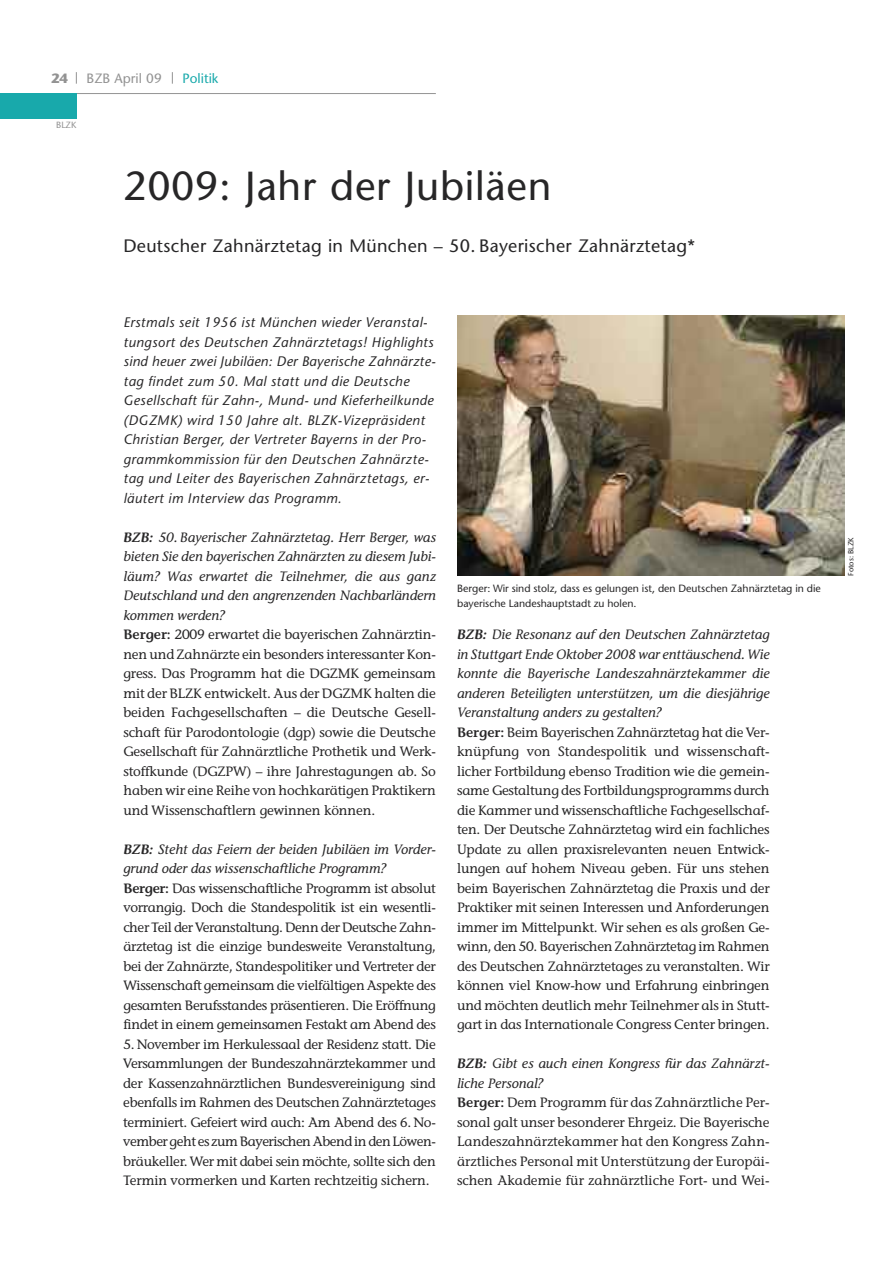
<style>
.page{position:relative;width:893px;height:1263px;background:#fff}
.page>*{position:absolute;margin:0;border:0;box-sizing:border-box;transform-origin:0 0}
.t1{font:40.5px "Stone Sans";letter-spacing:.015em;color:#272627}
.t2{font:18px "Stone Sans";letter-spacing:.015em;color:#272627}
.t3{font:italic 13.8px/19.5px "Stone Sans";letter-spacing:.03em;color:#272627}
.t4{font:13.5px/19.5px "Stone Informal";letter-spacing:-.015em;color:#272627}
.t5{font:13.5px "Stone Sans";color:#939393}
.t6{font:13.5px "Stone Sans";color:#18a9ab}
.t7{font:700 13.5px "Stone Sans";color:#939393}
.t8{font:10.5px/15px "Stone Sans";color:#272627}
.t9{font:9px "Stone Sans";color:#939393}
.t10{font:7.5px "Stone Sans";color:#272627}
.s1{font-weight:600;font-style:italic}
.s2{font-style:italic}
.s3{font-weight:600}
</style>
<div class="page">
<img style="left:457px;top:315px;width:387px;height:261px">
<svg style="left:172px;top:72px;width:1px;height:12px"></svg>
<svg style="left:76px;top:72px;width:1px;height:12px"></svg>
<hr style="left:0;top:93px;width:436px;height:1px;background:#939393">
<div style="left:0;top:93px;width:77px;height:26px;background:#18a9ab"></div>
<p class="t7" style="left:51px;top:73px;width:19px">24</p>
<p class="t5" style="left:87px;top:73px;width:77px">BZB April 09</p>
<p class="t6" style="left:183px;top:73px;width:37px">Politik</p>
<p class="t9" style="left:56px;top:122px;width:22px">BLZK</p>
<h1 class="t1" style="left:123px;top:170px;width:430px">2009: Jahr der Jubiläen</h1>
<h2 class="t2" style="left:123px;top:239px;width:573px">Deutscher Zahnärztetag in München – 50. Bayerischer Zahnärztetag*</h2>
<p class="t3" style="left:123px;top:314px;width:314px">Erstmals seit 1956 ist München wieder Veranstal&shy;tungsort des Deutschen Zahnärztetags! Highlights sind heuer zwei Jubiläen: Der Bayerische Zahnärzte&shy;tag findet zum 50. Mal statt und die Deutsche Gesellschaft für Zahn-, Mund- und Kieferheilkunde (DGZMK) wird 150 Jahre alt. BLZK-Vizepräsident Christian Berger, der Vertreter Bayerns in der Pro&shy;grammkommission für den Deutschen Zahnärzte&shy;tag und Leiter des Bayerischen Zahnärztetags, er&shy;läutert im Interview das Programm.</p>
<p class="t4" style="left:123px;top:527px;width:314px"><span class="s1">BZB:</span> <span class="s2">50. Bayerischer Zahnärztetag. Herr Berger, was bieten Sie den bayerischen Zahnärzten zu diesem Jubi&shy;läum? Was erwartet die Teilnehmer, die aus ganz Deutschland und den angrenzenden Nachbarländern kommen werden?<br></span><span class="s3">Berger:</span> 2009 erwartet die bayerischen Zahnärztin&shy;nen und Zahnärzte ein besonders interessanter Kon&shy;gress. Das Programm hat die DGZMK gemeinsam mit der BLZK entwickelt. Aus der DGZMK halten die beiden Fachgesellschaften – die Deutsche Gesell&shy;schaft für Parodontologie (dgp) sowie die Deutsche Gesellschaft für Zahnärztliche Prothetik und Werk&shy;stoffkunde (DGZPW) – ihre Jahrestagungen ab. So haben wir eine Reihe von hochkarätigen Praktikern und Wissenschaftlern gewinnen können.</p>
<p class="t4" style="left:123px;top:839px;width:314px"><span class="s1">BZB:</span> <span class="s2">Steht das Feiern der beiden Jubiläen im Vorder&shy;grund oder das wissenschaftliche Programm?<br></span><span class="s3">Berger:</span> Das wissenschaftliche Programm ist absolut vorrangig. Doch die Standespolitik ist ein wesentli&shy;cher Teil der Veranstaltung. Denn der Deutsche Zahn&shy;ärztetag ist die einzige bundesweite Veranstaltung, bei der Zahnärzte, Standespolitiker und Vertreter der Wissenschaft gemeinsam die vielfältigen Aspekte des gesamten Berufsstandes präsentieren. Die Eröffnung findet in einem gemeinsamen Festakt am Abend des</p>
<p class="t4" style="left:123px;top:1034px;width:314px;text-align:justify">5. November im Herkulessaal der Residenz statt. Die Versammlungen der Bundeszahnärztekammer und der Kassenzahnärztlichen Bundesvereinigung sind ebenfalls im Rahmen des Deutschen Zahnärztetages terminiert. Gefeiert wird auch: Am Abend des 6. No&shy;vember geht es zum Bayerischen Abend in den Löwen&shy;bräukeller. Wer mit dabei sein möchte, sollte sich den Termin vormerken und Karten rechtzeitig sichern.</p>
<p class="t8" style="left:457px;top:582px;width:365px">Berger: Wir sind stolz, dass es gelungen ist, den Deutschen Zahnärztetag in die bayerische Landeshauptstadt zu holen.</p>
<p class="t4" style="left:457px;top:625px;width:314px"><span class="s1">BZB:</span> <span class="s2">Die Resonanz auf den Deutschen Zahnärztetag in Stuttgart Ende Oktober 2008 war enttäuschend. Wie konnte die Bayerische Landeszahnärztekammer die anderen Beteiligten unterstützen, um die diesjährige Veranstaltung anders zu gestalten?<br></span><span class="s3">Berger:</span> Beim Bayerischen Zahnärztetag hat die Ver&shy;knüpfung von Standespolitik und wissenschaft&shy;licher Fortbildung ebenso Tradition wie die gemein&shy;same Gestaltung des Fortbildungsprogramms durch die Kammer und wissenschaftliche Fachgesellschaf&shy;ten. Der Deutsche Zahnärztetag wird ein fachliches Update zu allen praxisrelevanten neuen Entwick&shy;lungen auf hohem Niveau geben. Für uns stehen beim Bayerischen Zahnärztetag die Praxis und der Praktiker mit seinen Interessen und Anforderungen immer im Mittelpunkt. Wir sehen es als großen Ge&shy;winn, den 50. Bayerischen Zahnärztetag im Rahmen des Deutschen Zahnärztetages zu veranstalten. Wir können viel Know-how und Erfahrung einbringen und möchten deutlich mehr Teilnehmer als in Stutt&shy;gart in das Internationale Congress Center bringen.</p>
<p class="t4" style="left:457px;top:1054px;width:314px"><span class="s1">BZB:</span> <span class="s2">Gibt es auch einen Kongress für das Zahnärzt&shy;liche Personal?<br></span><span class="s3">Berger:</span> Dem Programm für das Zahnärztliche Per&shy;sonal galt unser besonderer Ehrgeiz. Die Bayerische Landeszahnärztekammer hat den Kongress Zahn&shy;ärztliches Personal mit Unterstützung der Europäi&shy;schen Akademie für zahnärztliche Fort- und Wei-</p>
<p class="t10" style="left:848px;top:576px;width:40px;rotate:-90deg">Fotos: BLZK</p>
</div>
